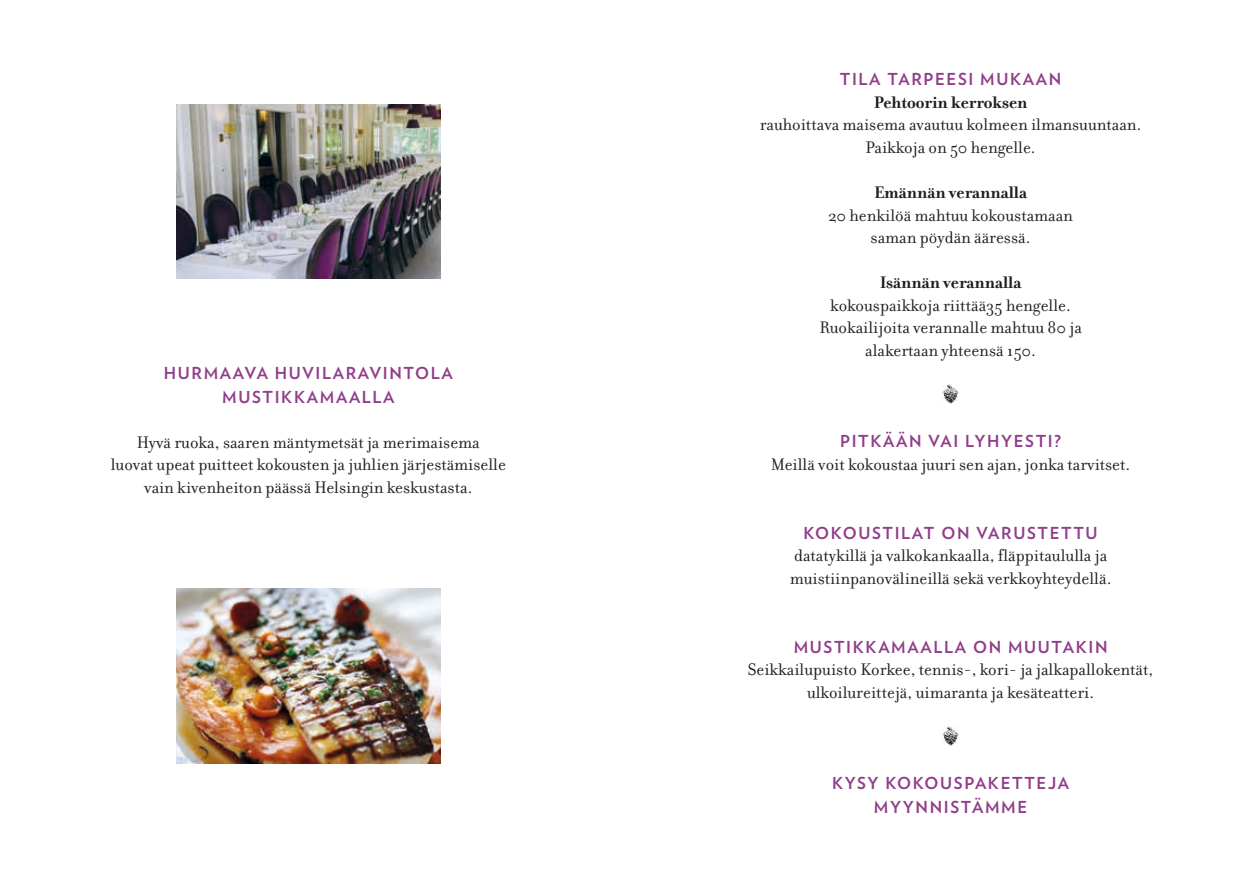
<style>
.page{position:relative;width:1259px;height:893px;background:#fff}
.page>*{position:absolute;margin:0;border:0;box-sizing:border-box;transform-origin:0 0}
.t1{font:18px/22.5px "Filosofia";color:#1d1d1b;text-align:center}
.t2{font:700 18px "Filosofia";color:#1d1d1b}
.t3{font:700 16.5px/24px "Verlag";letter-spacing:.1em;color:#903e89;text-align:center}
</style>
<div class="page">
<img style="left:176px;top:589px;width:264px;height:174px">
<img style="left:176px;top:104px;width:264px;height:175px">
<img style="left:942px;top:384px;width:17px;height:19px">
<img style="left:942px;top:726px;width:17px;height:19px">
<p class="t3" style="left:164px;top:360px;width:290px">HURMAAVA HUVILARAVINTOLA<br>MUSTIKKAMAALLA</p>
<p class="t1" style="left:111px;top:431px;width:397px">Hyvä ruoka, saaren mäntymetsät ja merimaisema<br>luovat upeat puitteet kokousten ja juhlien järjestämiselle vain kivenheiton päässä Helsingin keskustasta.</p>
<p class="t3" style="left:840px;top:67px;width:223px">TILA TARPEESI MUKAAN</p>
<p class="t2" style="left:873px;top:92px;width:155px">Pehtoorin kerroksen</p>
<p class="t1" style="left:759px;top:114px;width:383px">rauhoittava maisema avautuu kolmeen ilmansuuntaan.<br>Paikkoja on 50 hengelle.</p>
<p class="t2" style="left:874px;top:182px;width:155px">Emännän verannalla</p>
<p class="t1" style="left:828px;top:204px;width:246px">20 henkilöä mahtuu kokoustamaan saman pöydän ääressä.</p>
<p class="t2" style="left:879px;top:272px;width:143px">Isännän verannalla</p>
<p class="t1" style="left:819px;top:294px;width:264px">kokouspaikkoja riittää35 hengelle.<br>Ruokailijoita verannalle mahtuu 80 ja alakertaan yhteensä 150.</p>
<p class="t3" style="left:840px;top:428px;width:222px">PITKÄÄN VAI LYHYESTI?</p>
<p class="t1" style="left:771px;top:453px;width:361px">Meillä voit kokoustaa juuri sen ajan, jonka tarvitset.</p>
<p class="t3" style="left:803px;top:520px;width:296px">KOKOUSTILAT ON VARUSTETTU</p>
<p class="t1" style="left:789px;top:544px;width:323px;text-align:left">datatykillä ja valkokankaalla, fläppitaululla ja muistiinpanovälineillä sekä verkkoyhteydellä.</p>
<p class="t3" style="left:793px;top:634px;width:315px">MUSTIKKAMAALLA ON MUUTAKIN</p>
<p class="t1" style="left:748px;top:658px;width:407px">Seikkailupuisto Korkee, tennis-, kori- ja jalkapallokentät, ulkoilureittejä, uimaranta ja kesäteatteri.</p>
<p class="t3" style="left:832px;top:770px;width:239px">KYSY KOKOUSPAKETTEJA<br>MYYNNISTÄMME</p>
</div>
